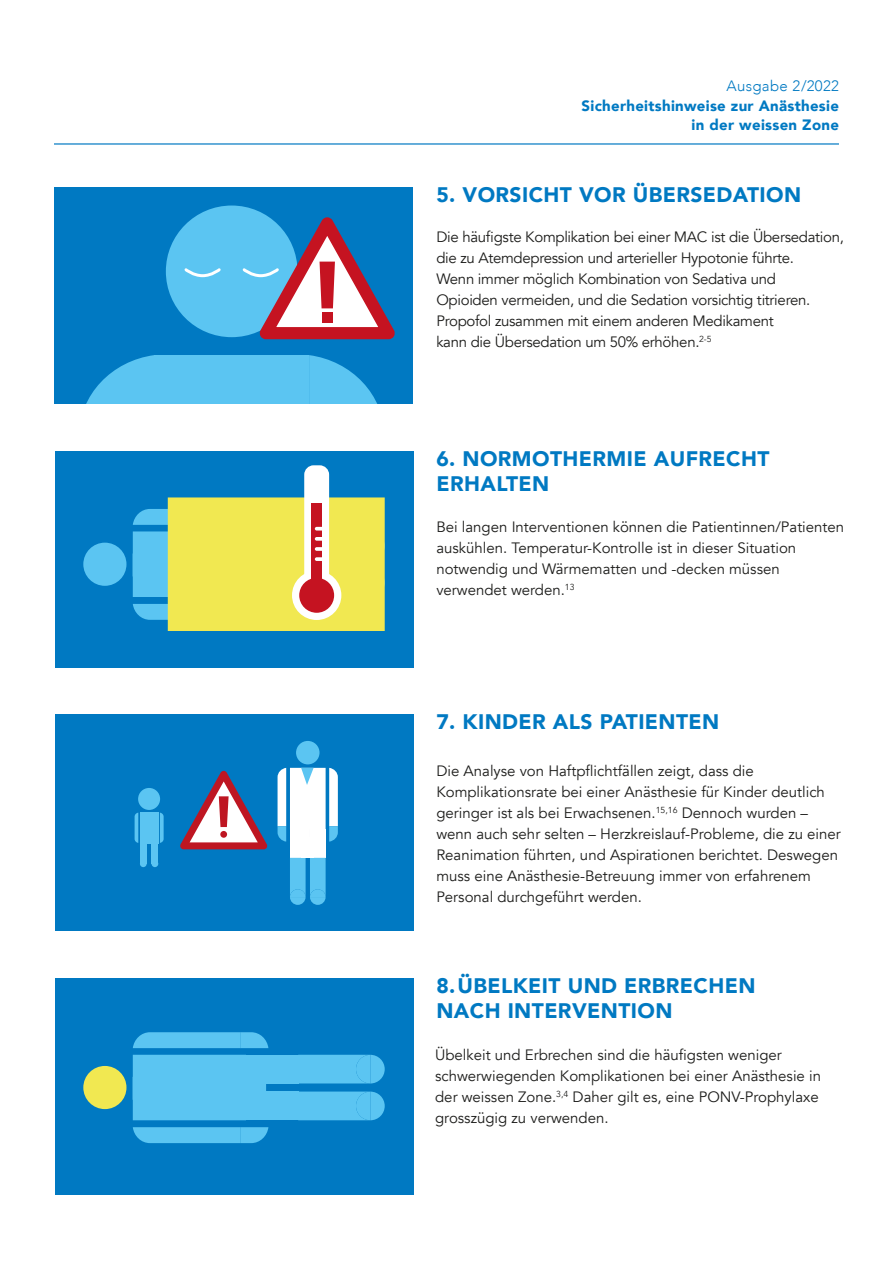
<style>
.page{position:relative;width:893px;height:1263px;background:#fff}
.page>*{position:absolute;margin:0;border:0;box-sizing:border-box;transform-origin:0 0}
.t1{font:900 21px/25.2px "Avenir";letter-spacing:.02em;color:#0079c2}
.t2{font:15px/21px "Avenir";color:#1d1d1b}
.t3{font:15px/21px "Avenir";letter-spacing:-.02em;color:#1d1d1b}
.t4{font:900 15px/19.5px "Avenir";letter-spacing:.02em;color:#0079c2;text-align:right}
.t5{font:300 15px "Avenir";letter-spacing:.02em;color:#0079c2}
</style>
<div class="page">
<div style="left:55px;top:451px;width:358px;height:216px;background:#0079c2"></div>
<div style="left:83px;top:543px;width:43px;height:43px;background:#5bc5f2;border-radius:50%"></div>
<div style="left:304px;top:465px;width:25px;height:133px;background:#fff;border-radius:9px"></div>
<svg style="left:133px;top:497px;width:252px;height:134px;background:#d5d56d"></svg>
<div style="left:55px;top:714px;width:358px;height:217px;background:#0079c2"></div>
<div style="left:296px;top:741px;width:24px;height:23px;background:#5bc5f2;border-radius:50%"></div>
<div style="left:290px;top:840px;width:16px;height:18px;background:#fff"></div>
<div style="left:310px;top:840px;width:16px;height:18px;background:#fff"></div>
<svg style="left:290px;top:858px;width:36px;height:47px;background:#4bb7e9"></svg>
<div style="left:302px;top:837px;width:12px;height:21px;background:#fff"></div>
<svg style="left:278px;top:768px;width:60px;height:74px;background:#cee7f5"></svg>
<svg style="left:180px;top:771px;width:87px;height:78px"></svg>
<div style="left:220px;top:831px;width:7px;height:7px;background:#be1622;border-radius:50%"></div>
<svg style="left:135px;top:813px;width:3px;height:30px"></svg>
<svg style="left:160px;top:813px;width:4px;height:30px"></svg>
<div style="left:140px;top:813px;width:18px;height:31px;background:#5bc5f2"></div>
<div style="left:140px;top:839px;width:7px;height:25px;background:#5bc5f2"></div>
<div style="left:140px;top:860px;width:7px;height:7px;background:#5bc5f2;border-radius:50%"></div>
<div style="left:152px;top:839px;width:6px;height:25px;background:#5bc5f2"></div>
<div style="left:152px;top:860px;width:6px;height:7px;background:#5bc5f2;border-radius:50%"></div>
<div style="left:138px;top:788px;width:22px;height:22px;background:#5bc5f2;border-radius:50%"></div>
<div style="left:55px;top:978px;width:358px;height:217px;background:#0079c2"></div>
<div style="left:83px;top:1066px;width:43px;height:43px;background:#f1e851;border-radius:50%"></div>
<div style="left:266px;top:1091px;width:32px;height:29px;background:#5bc5f2"></div>
<div style="left:266px;top:1055px;width:32px;height:28px;background:#5bc5f2"></div>
<svg style="left:298px;top:1091px;width:87px;height:29px;background:#55c0ef"></svg>
<div style="left:298px;top:1055px;width:87px;height:28px;background:#5bc5f2"></div>
<svg style="left:133px;top:1127px;width:135px;height:16px;background:#54bfee"></svg>
<svg style="left:133px;top:1032px;width:135px;height:16px;background:#54bfee"></svg>
<div style="left:133px;top:1055px;width:133px;height:65px;background:#5bc5f2"></div>
<div style="left:54px;top:187px;width:358px;height:217px;background:#0079c2"></div>
<div style="left:166px;top:206px;width:131px;height:131px;background:#5bc5f2;border-radius:50%"></div>
<svg style="left:86px;top:355px;width:68px;height:49px"></svg>
<svg style="left:309px;top:355px;width:68px;height:49px"></svg>
<div style="left:154px;top:355px;width:155px;height:49px;background:#5bc5f2"></div>
<svg style="left:184px;top:268px;width:37px;height:10px"></svg>
<svg style="left:241px;top:217px;width:154px;height:123px"></svg>
<div style="left:322px;top:313px;width:10px;height:10px;background:#c51321"></div>
<hr style="left:54px;top:143px;width:785px;height:2px;background:#0079c2">
<p class="t5" style="left:727px;top:77px;width:114px">Ausgabe 2/2022</p>
<p class="t4" style="left:582px;top:95px;width:259px">Sicherheitshinweise zur Anästhesie in der weissen Zone</p>
<h1 class="t1" style="left:436px;top:181px;width:366px">5. VORSICHT VOR ÜBERSEDATION</h1>
<p class="t3" style="left:436px;top:226px;width:409px">Die häufigste Komplikation bei einer MAC ist die Übersedation, die zu Atemdepression und arterieller Hypotonie führte.<br>Wenn immer möglich Kombination von Sedativa und<br>Opioiden vermeiden, und die Sedation vorsichtig titrieren.<br>Propofol zusammen mit einem anderen Medikament<br>kann die Übersedation um 50% erhöhen.<sup>2-5</sup></p>
<h1 class="t1" style="left:436px;top:445px;width:335px">6. NORMOTHERMIE AUFRECHT<br>ERHALTEN</h1>
<p class="t2" style="left:436px;top:517px;width:409px">Bei langen Interventionen können die Patientinnen/Patienten auskühlen. Temperatur-Kontrolle ist in dieser Situation notwendig und Wärmematten und -decken müssen verwendet werden.<sup>13</sup></p>
<h1 class="t1" style="left:436px;top:709px;width:285px">7. KINDER ALS PATIENTEN</h1>
<p class="t2" style="left:436px;top:761px;width:406px">Die Analyse von Haftpflichtfällen zeigt, dass die Komplikationsrate bei einer Anästhesie für Kinder deutlich geringer ist als bei Erwachsenen.<sup>15,16</sup> Dennoch wurden – wenn auch sehr selten – Herzkreislauf-Probleme, die zu einer Reanimation führten, und Aspirationen berichtet. Deswegen muss eine Anästhesie-Betreuung immer von erfahrenem Personal durchgeführt werden.</p>
<h1 class="t1" style="left:436px;top:972px;width:321px">8.ÜBELKEIT UND ERBRECHEN<br>NACH INTERVENTION</h1>
<p class="t2" style="left:435px;top:1044px;width:387px">Übelkeit und Erbrechen sind die häufigsten weniger schwerwiegenden Komplikationen bei einer Anästhesie in der weissen Zone.<sup>3,4</sup> Daher gilt es, eine PONV-Prophylaxe grosszügig zu verwenden.</p>
</div>
